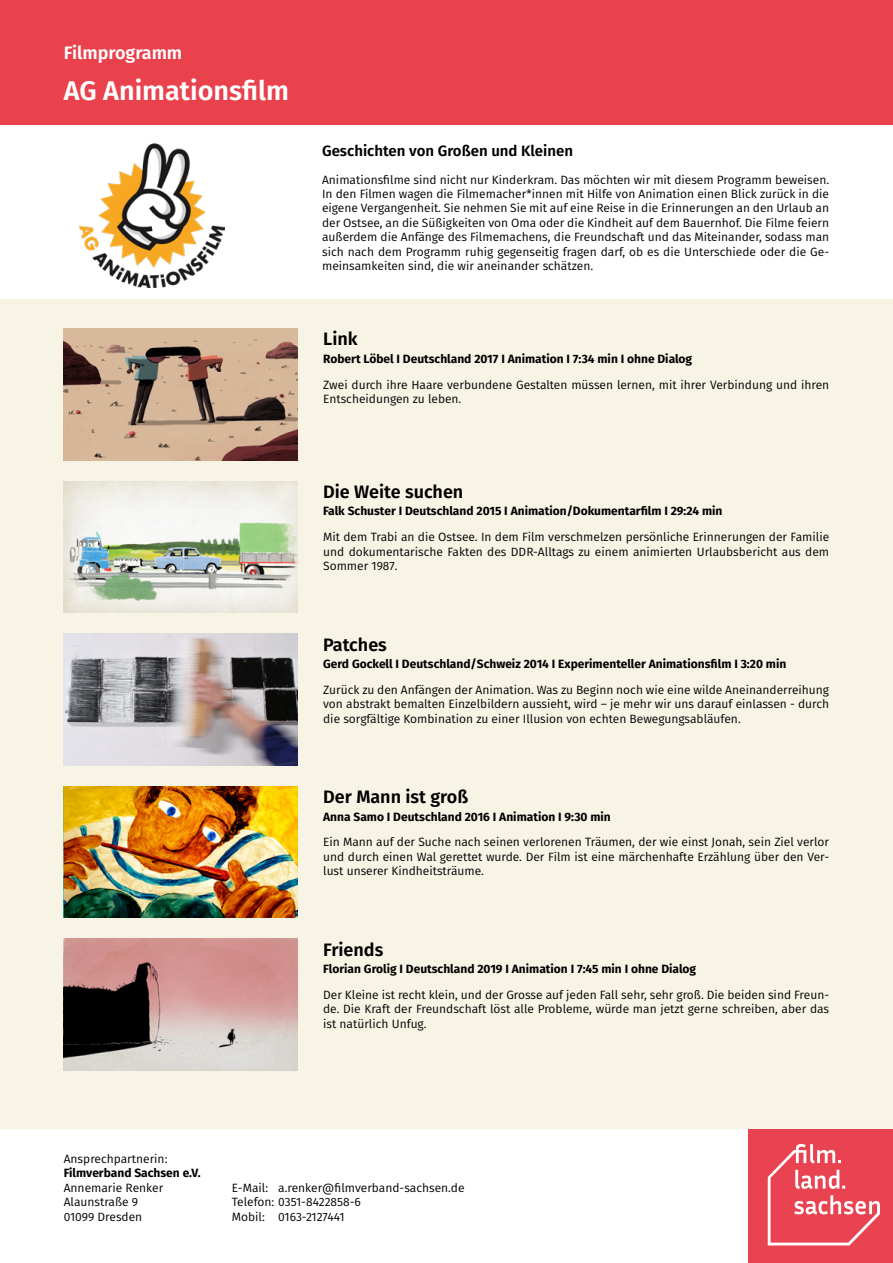
<style>
.page{position:relative;width:893px;height:1263px;background:#f7f4e6}
.page>*{position:absolute;margin:0;border:0;box-sizing:border-box;transform-origin:0 0}
.t1{font:600 27px "Fira Sans";color:#fff}
.t2{font:600 18px "Fira Sans";color:#000}
.t3{font:600 18px "Fira Sans";color:#fff}
.t4{font:600 15px "Fira Sans";color:#000}
.t5{font:12px/14.4px "Fira Sans";color:#000;text-align:justify}
.t6{font:700 12px "Fira Sans";color:#000}
</style>
<div class="page">
<div style="left:0;top:0;width:893px;height:125px;background:#e9424d"></div>
<div style="left:0;top:125px;width:893px;height:174px;background:#fff"></div>
<img style="left:79px;top:143px;width:145px;height:144px">
<div style="left:747px;top:1129px;width:146px;height:134px;background:#e94250"></div>
<svg style="left:768px;top:1144px;width:112px;height:101px"></svg>
<div style="left:0;top:1129px;width:747px;height:134px;background:#fff"></div>
<img style="left:64px;top:329px;width:234px;height:131px">
<img style="left:64px;top:481px;width:234px;height:132px">
<img style="left:64px;top:634px;width:234px;height:131px">
<img style="left:64px;top:786px;width:234px;height:132px">
<img style="left:64px;top:939px;width:234px;height:131px">
<h2 class="t3" style="left:64px;top:38px;width:120px">Filmprogramm</h2>
<h1 class="t1" style="left:64px;top:69px;width:227px">AG Animationsfilm</h1>
<p class="t4" style="left:322px;top:138px;width:252px">Geschichten von Großen und Kleinen</p>
<p class="t5" style="left:322px;top:172px;width:509px">Animationsfilme sind nicht nur Kinderkram. Das möchten wir mit diesem Programm beweisen.<br>In den Filmen wagen die Filmemacher*innen mit Hilfe von Animation einen Blick zurück in die eigene Vergangenheit. Sie nehmen Sie mit auf eine Reise in die Erinnerungen an den Urlaub an der Ostsee, an die Süßigkeiten von Oma oder die Kindheit auf dem Bauernhof. Die Filme feiern außerdem die Anfänge des Filmemachens, die Freundschaft und das Miteinander, sodass man sich nach dem Programm ruhig gegenseitig fragen darf, ob es die Unterschiede oder die Ge&shy;meinsamkeiten sind, die wir aneinander schätzen.</p>
<h2 class="t2" style="left:323px;top:324px;width:36px">Link</h2>
<p class="t6" style="left:323px;top:348px;width:371px">Robert Löbel I Deutschland 2017 I Animation I 7:34 min I ohne Dialog</p>
<p class="t5" style="left:323px;top:377px;width:508px">Zwei durch ihre Haare verbundene Gestalten müssen lernen, mit ihrer Verbindung und ihren<br>Entscheidungen zu leben.</p>
<h2 class="t2" style="left:323px;top:477px;width:142px">Die Weite suchen</h2>
<p class="t6" style="left:323px;top:501px;width:401px">Falk Schuster I Deutschland 2015 I Animation/Dokumentarfilm I 29:24 min</p>
<p class="t5" style="left:323px;top:529px;width:508px">Mit dem Trabi an die Ostsee. In dem Film verschmelzen persönliche Erinnerungen der Familie und dokumentarische Fakten des DDR-Alltags zu einem animierten Urlaubsbericht aus dem Sommer 1987.</p>
<h2 class="t2" style="left:323px;top:629px;width:65px">Patches</h2>
<p class="t6" style="left:323px;top:654px;width:465px">Gerd Gockell I Deutschland/Schweiz 2014 I Experimenteller Animationsfilm I 3:20 min</p>
<p class="t5" style="left:323px;top:682px;width:508px">Zurück zu den Anfängen der Animation. Was zu Beginn noch wie eine wilde Aneinanderreihung von abstrakt bemalten Einzelbildern aussieht, wird – je mehr wir uns darauf einlassen - durch die sorgfältige Kombination zu einer Illusion von echten Bewegungsabläufen.</p>
<h2 class="t2" style="left:323px;top:782px;width:147px">Der Mann ist groß</h2>
<p class="t6" style="left:323px;top:806px;width:289px">Anna Samo I Deutschland 2016 I Animation I 9:30 min</p>
<p class="t5" style="left:323px;top:835px;width:507px">Ein Mann auf der Suche nach seinen verlorenen Träumen, der wie einst Jonah, sein Ziel verlor und durch einen Wal gerettet wurde. Der Film ist eine märchenhafte Erzählung über den Ver&shy;lust unserer Kindheitsträume.</p>
<h2 class="t2" style="left:323px;top:935px;width:62px">Friends</h2>
<p class="t6" style="left:323px;top:959px;width:375px">Florian Grolig I Deutschland 2019 I Animation I 7:45 min I ohne Dialog</p>
<p class="t5" style="left:323px;top:987px;width:507px">Der Kleine ist recht klein, und der Grosse auf jeden Fall sehr, sehr groß. Die beiden sind Freun&shy;de. Die Kraft der Freundschaft löst alle Probleme, würde man jetzt gerne schreiben, aber das ist natürlich Unfug.</p>
<p class="t5" style="left:64px;top:1151px;width:105px">Ansprechpartnerin:</p>
<p class="t6" style="left:64px;top:1163px;width:138px">Filmverband Sachsen e.V.</p>
<p class="t5" style="left:64px;top:1180px;width:101px;text-align:left">Annemarie Renker<br>Alaunstraße 9<br>01099 Dresden</p>
<p class="t5" style="left:232px;top:1180px;width:234px;text-align:left">E-Mail: a.renker@filmverband-sachsen.de<br>Telefon: 0351-8422858-6<br>Mobil: 0163-2127441</p>
</div>
